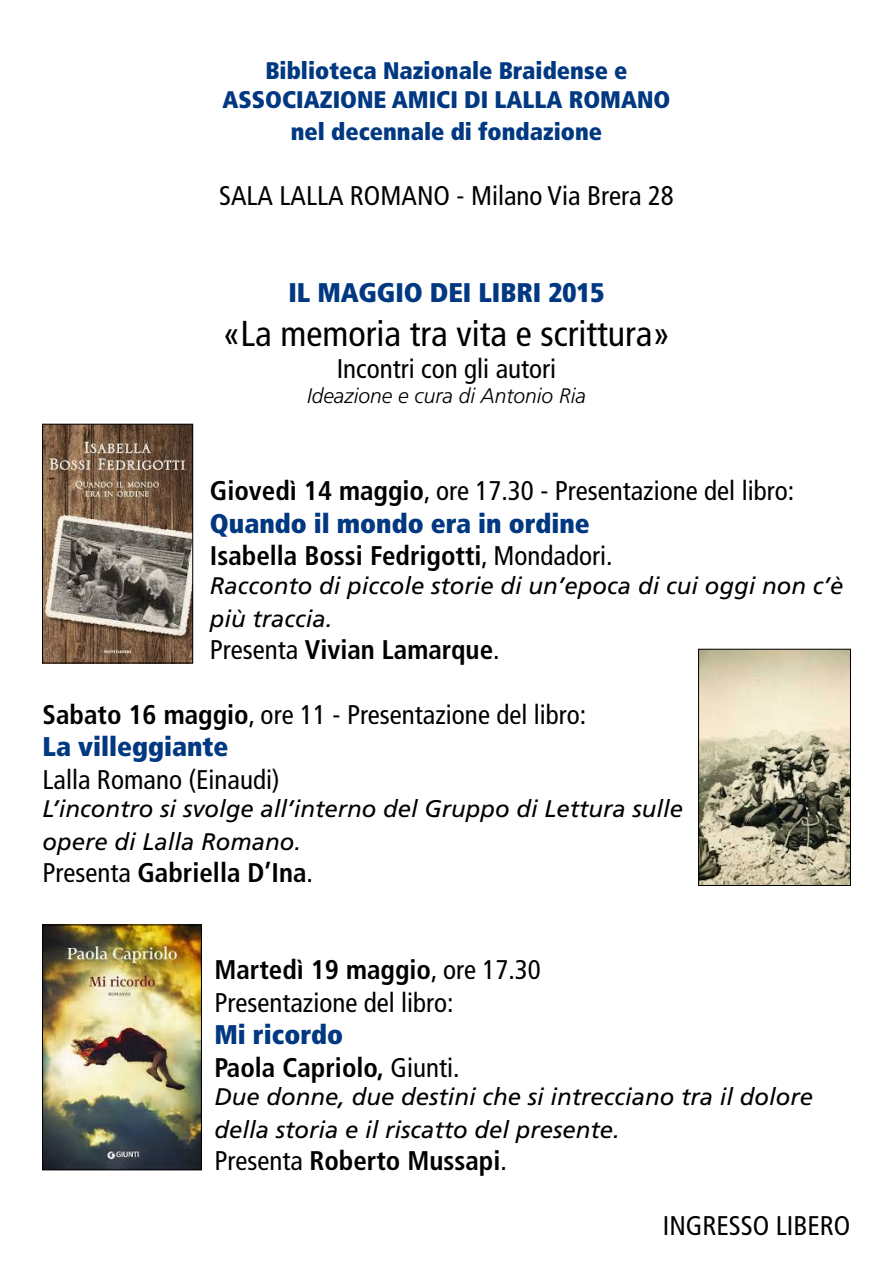
<style>
.page{position:relative;width:893px;height:1263px;background:#fff}
.page>*{position:absolute;margin:0;border:0;box-sizing:border-box;transform-origin:0 0}
.t1{font:condensed 36px "Frutiger LT Std";color:#000}
.t2{font:condensed 27px/32.4px "Frutiger LT Std";color:#000}
.t3{font:700 condensed 27px/32.4px "Frutiger LT Std";color:#000}
.t4{font:900 condensed 27px "Frutiger LT Std";color:#003882}
.t5{font:italic 24px/32.4px "Frutiger LT Std";color:#000}
.t6{font:900 condensed 24px/28.8px "Frutiger LT Std";color:#003882;text-align:center}
.t7{font:italic 300 21px "Frutiger LT Std";color:#000}
.s1{font-weight:700}
.s2{font-weight:900;color:#003882}
.s3{font-weight:400}
</style>
<div class="page">
<img style="left:44px;top:426px;width:147px;height:235px">
<div style="left:42px;top:424px;width:151px;height:239px;border:1px solid #000"></div>
<img style="left:44px;top:927px;width:156px;height:241px">
<div style="left:42px;top:925px;width:160px;height:245px;border:1px solid #000"></div>
<img style="left:700px;top:651px;width:149px;height:233px">
<div style="left:698px;top:649px;width:153px;height:237px;border:1px solid #000"></div>
<p class="t6" style="left:222px;top:56px;width:449px">Biblioteca Nazionale Braidense e<br>ASSOCIAZIONE AMICI DI LALLA ROMANO</p>
<p class="t6" style="left:291px;top:118px;width:313px">nel decennale di fondazione</p>
<p class="t2" style="left:219px;top:180px;width:456px">SALA LALLA ROMANO - Milano Via Brera 28</p>
<p class="t4" style="left:288px;top:277px;width:318px">IL MAGGIO DEI LIBRI 2015</p>
<h1 class="t1" style="left:223px;top:312px;width:449px">«La memoria tra vita e scrittura»</h1>
<p class="t2" style="left:337px;top:353px;width:221px">Incontri con gli autori</p>
<p class="t7" style="left:307px;top:384px;width:280px">Ideazione e cura di Antonio Ria</p>
<p class="t2" style="left:210px;top:475px;width:586px"><span class="s1">Giovedì 14 maggio</span>, ore 17.30 - Presentazione del libro:<br><span class="s2">Quando il mondo era in ordine<br></span><span class="s1">Isabella Bossi Fedrigotti</span>, Mondadori.</p>
<p class="t5" style="left:210px;top:570px;width:635px">Racconto di piccole storie di un’epoca di cui oggi non c’è più traccia.</p>
<p class="t3" style="left:210px;top:633px;width:291px"><span class="s3">Presenta</span> Vivian Lamarque<span class="s3">.</span></p>
<p class="t2" style="left:43px;top:698px;width:545px"><span class="s1">Sabato 16 maggio</span>, ore 11 - Presentazione del libro:<br><span class="s2">La villeggiante</span></p>
<p class="t2" style="left:43px;top:763px;width:239px">Lalla Romano (Einaudi)</p>
<p class="t5" style="left:43px;top:793px;width:642px">L’incontro si svolge all’interno del Gruppo di Lettura sulle opere di Lalla Romano.</p>
<p class="t3" style="left:43px;top:857px;width:272px"><span class="s3">Presenta</span> Gabriella D’Ina<span class="s3">.</span></p>
<p class="t2" style="left:214px;top:954px;width:328px"><span class="s1">Martedì 19 maggio</span>, ore 17.30<br>Presentazione del libro:</p>
<p class="t3" style="left:214px;top:1019px;width:247px"><span class="s2">Mi ricordo<br></span>Paola Capriolo, <span class="s3">Giunti.</span></p>
<p class="t5" style="left:214px;top:1081px;width:600px">Due donne, due destini che si intrecciano tra il dolore della storia e il riscatto del presente.</p>
<p class="t3" style="left:214px;top:1145px;width:294px"><span class="s3">Presenta</span> Roberto Mussapi<span class="s3">.</span></p>
<p class="t2" style="left:663px;top:1209px;width:189px">INGRESSO LIBERO</p>
</div>
